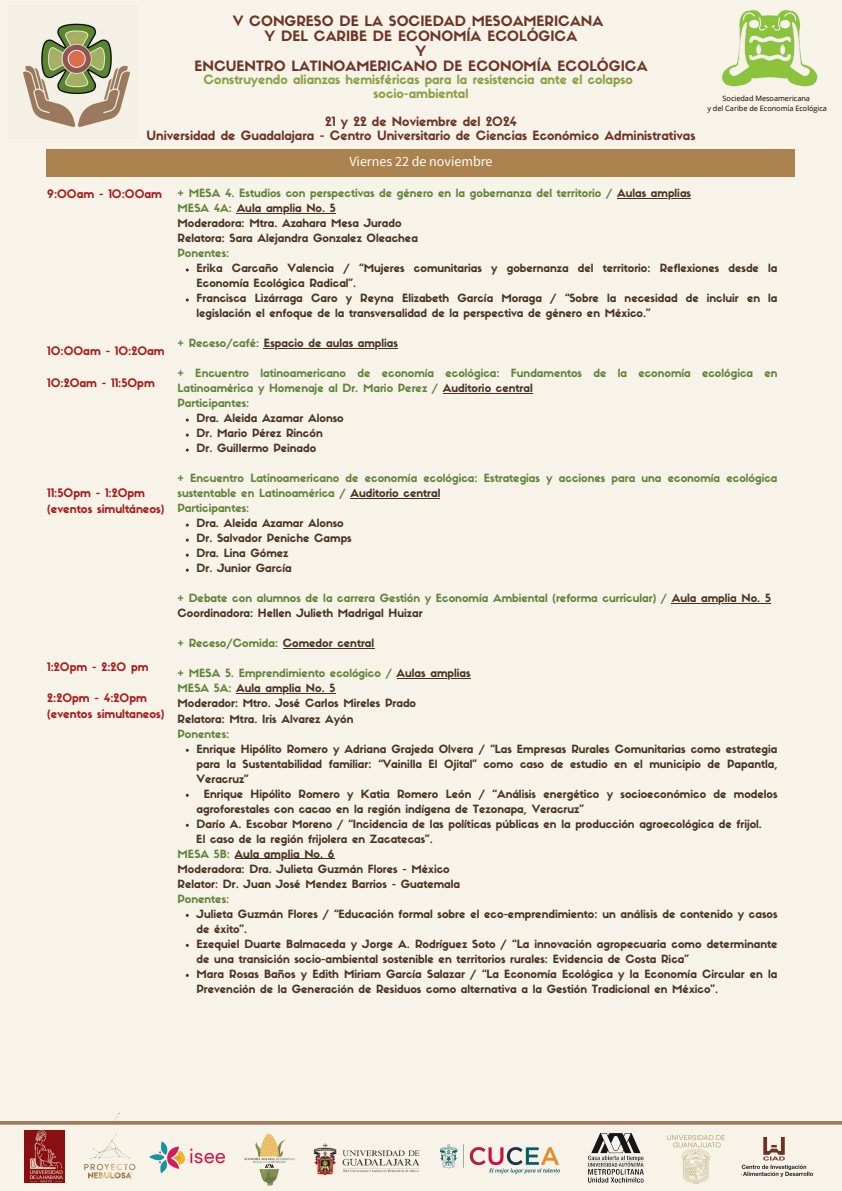
<style>
.page{position:relative;width:842px;height:1191px;background:#fff}
.page>*{position:absolute;margin:0;border:0;box-sizing:border-box;transform-origin:0 0}
.t1{font:19.6px "DM Sans";color:#db0747}
.t2{font:14px/15px "Sifonn Basic";color:#6d3427;text-align:center}
.t3{font:14px "Source Sans Pro";color:#fff}
.t4{font:12.6px/13.5px "Sifonn Basic";color:#6d3427;text-align:center}
.t5{font:12.6px/13.5px "Sifonn Basic";color:#88a142;text-align:center}
.t6{font:11.5px/15.8px "Sifonn Basic";color:#ab1a1a}
.t7{font:11.2px/15px "Sifonn Basic";color:#483321}
.t8{font:11.2px/15px "Sifonn Basic";color:#61843a}
.t9{font:7.3px "Open Sans";color:#000}
.s1{color:#483321}
.s2{color:#61843a}
.s3{color:#db0747}
</style>
<div class="page">
<div style="left:0;top:0;width:842px;height:1190px;background:#f7f3e8"></div>
<img style="left:23px;top:23px;width:107px;height:105px">
<div style="left:47px;top:149px;width:748px;height:27px;background:#ab824d"></div>
<hr style="left:617px;top:198px;width:74px;height:1px;background:#483321">
<hr style="left:237px;top:213px;width:99px;height:1px;background:#483321">
<hr style="left:264px;top:348px;width:134px;height:1px;background:#483321">
<hr style="left:443px;top:393px;width:90px;height:1px;background:#483321">
<hr style="left:350px;top:498px;width:90px;height:1px;background:#483321">
<hr style="left:672px;top:603px;width:99px;height:1px;background:#483321">
<hr style="left:283px;top:648px;width:91px;height:1px;background:#483321">
<hr style="left:397px;top:678px;width:74px;height:1px;background:#483321">
<hr style="left:236px;top:693px;width:99px;height:1px;background:#483321">
<hr style="left:235px;top:858px;width:99px;height:1px;background:#483321">
<img style="left:722px;top:10px;width:96px;height:77px">
<svg style="left:0;top:1121px;width:842px;height:63px"></svg>
<img style="left:439px;top:1143px;width:122px;height:32px">
<img style="left:742px;top:1137px;width:70px;height:39px">
<img style="left:75px;top:1130px;width:67px;height:52px">
<img style="left:312px;top:1138px;width:109px;height:39px">
<img style="left:586px;top:1127px;width:58px;height:57px">
<img style="left:24px;top:1130px;width:41px;height:52px">
<img style="left:667px;top:1135px;width:58px;height:48px">
<img style="left:149px;top:1138px;width:39px;height:35px">
<img style="left:241px;top:1131px;width:57px;height:55px">
<p class="t2" style="left:194px;top:15px;width:455px">V CONGRESO DE LA SOCIEDAD MESOAMERICANA<br>Y DEL CARIBE DE ECONOMÍA ECOLÓGICA<br>Y<br>ENCUENTRO LATINOAMERICANO DE ECONOMÍA ECOLÓGICA</p>
<p class="t5" style="left:204px;top:74px;width:431px">Construyendo alianzas hemisféricas para la resistencia ante el colapso socio-ambiental</p>
<p class="t4" style="left:146px;top:116px;width:550px">21 y 22 de Noviembre del 2024<br>Universidad de Guadalajara - Centro Universitario de Ciencias Económico Administrativas</p>
<p class="t9" style="left:723px;top:94px;width:89px">Sociedad Mesoamericana</p>
<p class="t9" style="left:707px;top:103px;width:121px">y del Caribe de Economía Ecológica</p>
<p class="t6" style="left:47px;top:187px;width:116px">9:00am - 10:00am</p>
<p class="t6" style="left:47px;top:344px;width:119px">10:00am - 10:20am</p>
<p class="t6" style="left:47px;top:376px;width:109px">10:20am - 11:50pm</p>
<h3 class="t6" style="left:47px;top:486px;width:119px">11:50pm - 1:20pm (eventos simultáneos)</h3>
<h4 class="t6" style="left:47px;top:659px;width:103px">1:20pm - 2:20 pm</h4>
<h4 class="t6" style="left:47px;top:691px;width:119px">2:20pm - 4:20pm (eventos simultaneos)</h4>
<h4 class="t3" style="left:349px;top:153px;width:145px">Viernes 22 de noviembre</h4>
<h4 class="t8" style="left:178px;top:187px;width:515px">+ MESA 4. Estudios con perspectivas de género en la gobernanza del territorio / <span class="s1">Aulas amplias</span></h4>
<h4 class="t7" style="left:178px;top:202px;width:160px"><span class="s2">MESA 4A:</span> Aula amplia No. 5</h4>
<h4 class="t7" style="left:178px;top:217px;width:225px">Moderadora: Mtra. Azahara Mesa Jurado</h4>
<h4 class="t7" style="left:178px;top:232px;width:242px">Relatora: Sara Alejandra Gonzalez Oleachea</h4>
<h4 class="t8" style="left:178px;top:247px;width:53px">Ponentes:</h4>
<h4 class="t7" style="left:196px;top:262px;width:582px">Erika Carcaño Valencia / “Mujeres comunitarias y gobernanza del territorio: Reflexiones desde la</h4>
<h4 class="t7" style="left:196px;top:277px;width:161px">Economía Ecológica Radical”.</h4>
<h4 class="t7" style="left:196px;top:292px;width:582px">Francisca Lizárraga Caro y Reyna Elizabeth García Moraga / “Sobre la necesidad de incluir en la</h4>
<h4 class="t7" style="left:196px;top:307px;width:456px">legislación el enfoque de la transversalidad de la perspectiva de género en México.”</h4>
<h4 class="t7" style="left:178px;top:337px;width:222px"><span class="s2">+ Receso/café:</span> Espacio de aulas amplias</h4>
<p class="t8" style="left:178px;top:367px;width:601px">+ Encuentro latinoamericano de economía ecológica: Fundamentos de la economía ecológica en</p>
<p class="t8" style="left:178px;top:382px;width:357px">Latinoamérica y Homenaje al Dr. Mario Perez / <span class="s1">Auditorio central</span></p>
<p class="t8" style="left:178px;top:397px;width:73px">Participantes:</p>
<p class="t7" style="left:196px;top:412px;width:149px">Dra. Aleida Azamar Alonso</p>
<h4 class="t7" style="left:196px;top:427px;width:128px">Dr. Mario Pérez Rincón</h4>
<h4 class="t7" style="left:196px;top:442px;width:121px">Dr. Guillermo Peinado</h4>
<p class="t8" style="left:178px;top:472px;width:601px">+ Encuentro Latinoamericano de economía ecológica: Estrategias y acciones para una economía ecológica sustentable en Latinoamérica / <span class="s1">Auditorio central<br></span>Participantes:</p>
<p class="t7" style="left:196px;top:517px;width:149px">Dra. Aleida Azamar Alonso</p>
<p class="t7" style="left:196px;top:532px;width:157px">Dr. Salvador Peniche Camps</p>
<h4 class="t7" style="left:196px;top:547px;width:93px">Dra. Lina Gómez</h4>
<p class="t7" style="left:196px;top:562px;width:97px">Dr. Junior García</p>
<p class="t8" style="left:178px;top:592px;width:595px">+ Debate con alumnos de la carrera Gestión y Economía Ambiental (reforma curricular) / <span class="s1">Aula amplia No. 5</span></p>
<p class="t7" style="left:178px;top:607px;width:247px">Coordinadora: Hellen Julieth Madrigal Huizar</p>
<p class="t8" style="left:178px;top:637px;width:198px">+ Receso/Comida: <span class="s1">Comedor central</span></p>
<p class="t8" style="left:178px;top:667px;width:295px">+ MESA 5. Emprendimiento ecológico / <span class="s1">Aulas amplias</span></p>
<h4 class="t7" style="left:178px;top:682px;width:159px"><span class="s2">MESA 5A:</span> Aula amplia No. 5</h4>
<h4 class="t7" style="left:178px;top:697px;width:240px">Moderador: Mtro. José Carlos Mireles Prado</h4>
<h4 class="t7" style="left:178px;top:712px;width:177px">Relatora: Mtra. Iris Alvarez Ayón</h4>
<h4 class="t8" style="left:178px;top:727px;width:53px">Ponentes:</h4>
<h4 class="t7" style="left:196px;top:742px;width:582px">Enrique Hipólito Romero y Adriana Grajeda Olvera / “Las Empresas Rurales Comunitarias como estrategia</h4>
<h4 class="t7" style="left:196px;top:757px;width:582px">para la Sustentabilidad familiar: “Vainilla El Ojital” como caso de estudio en el municipio de Papantla,</h4>
<h4 class="t7" style="left:196px;top:772px;width:54px">Veracruz”</h4>
<h4 class="t7" style="left:196px;top:787px;width:582px;text-indent:7px">Enrique Hipólito Romero y Katia Romero León / “Análisis energético y socioeconómico de modelos agroforestales con cacao en la región indígena de Tezonapa, Veracruz”</h4>
<p class="t7" style="left:196px;top:817px;width:567px">Darío A. Escobar Moreno / “Incidencia de las políticas públicas en la producción agroecológica de frijol.</p>
<p class="t7" style="left:178px;top:832px;width:257px;text-indent:19px">El caso de la región frijolera en Zacatecas”.<br><span class="s2">MESA 5B:</span> Aula amplia No. 6</p>
<p class="t7" style="left:178px;top:862px;width:274px">Moderadora: Dra. Julieta Guzmán Flores - México</p>
<p class="t7" style="left:178px;top:877px;width:284px">Relator<span class="s3">:</span> Dr. Juan José Mendez Barrios - Guatemala</p>
<p class="t8" style="left:178px;top:892px;width:53px">Ponentes:</p>
<p class="t7" style="left:196px;top:907px;width:582px">Julieta Guzmán Flores / “Educación formal sobre el eco-emprendimiento: un análisis de contenido y casos</p>
<p class="t7" style="left:196px;top:922px;width:52px">de éxito”.</p>
<p class="t7" style="left:196px;top:937px;width:582px">Ezequiel Duarte Balmaceda y Jorge A. Rodríguez Soto / “La innovación agropecuaria como determinante</p>
<p class="t7" style="left:196px;top:952px;width:494px">de una transición socio-ambiental sostenible en territorios rurales: Evidencia de Costa Rica”</p>
<h4 class="t7" style="left:196px;top:967px;width:582px">Mara Rosas Baños y Edith Miriam García Salazar / “La Economía Ecológica y la Economía Circular en la<br>Prevención de la Generación de Residuos como alternativa a la Gestión Tradicional en México”.</h4>
<p class="t1" style="left:189px;top:1143px;width:38px">isee</p>
</div>
